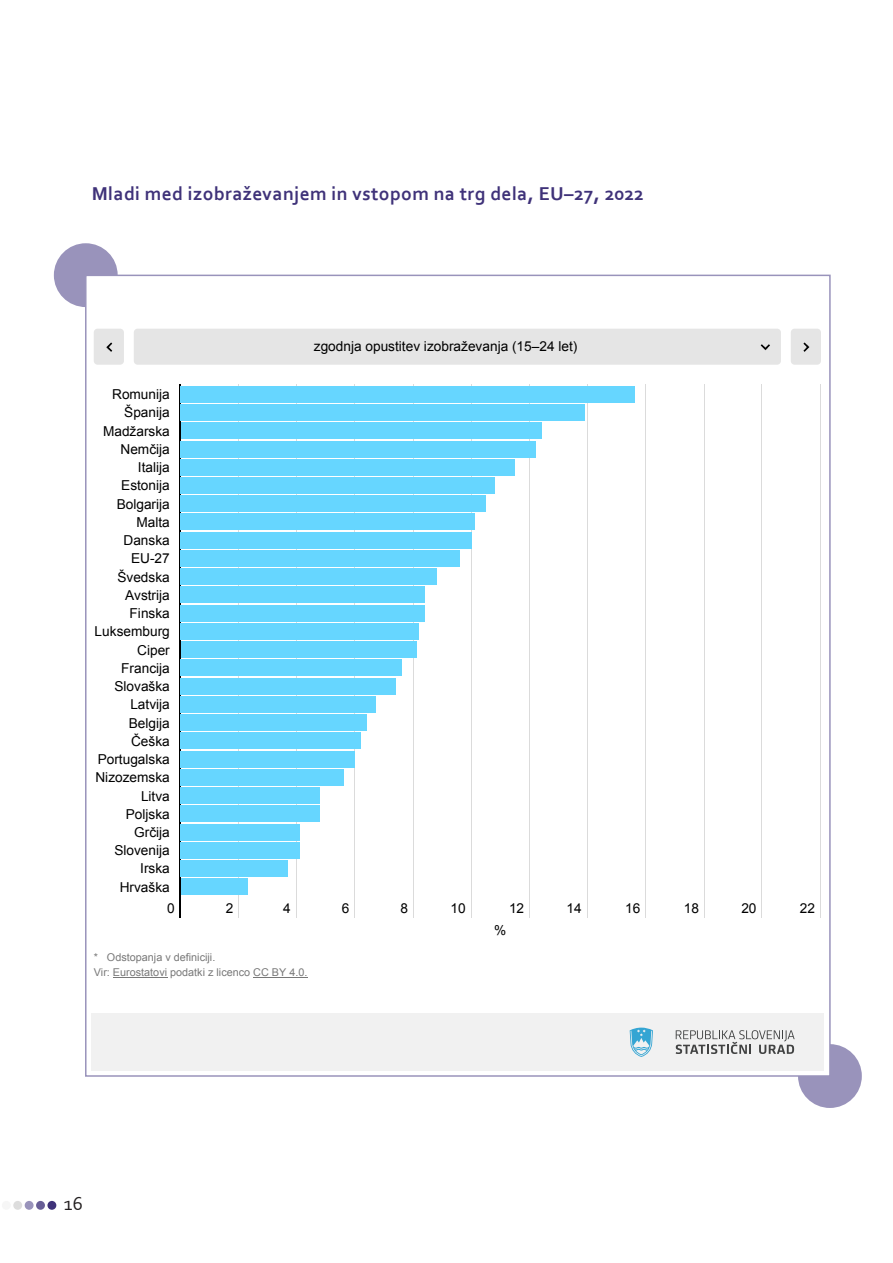
<style>
.page{position:relative;width:893px;height:1263px;background:#fff}
.page>*{position:absolute;margin:0;border:0;box-sizing:border-box;transform-origin:0 0}
.tekst_-_osnovni{font:700 19.5px "Corbel";letter-spacing:.02em;color:#3f3279}
.t1{font:19.5px "Corbel";color:#231f20}
.t2{font:13.65px/18.3px "Arial";color:#000;text-align:right}
.t3{font:10.8px/15.3px "Arial";color:#787878}
</style>
<div class="page">
<div style="left:47px;top:1201px;width:9px;height:9px;background:#3f3279;border-radius:50%"></div>
<div style="left:36px;top:1201px;width:9px;height:9px;background:#685e96;border-radius:50%"></div>
<div style="left:25px;top:1201px;width:9px;height:9px;background:#9993bb;border-radius:50%"></div>
<div style="left:2px;top:1201px;width:9px;height:9px;background:#f6f6f6;border-radius:50%"></div>
<div style="left:13px;top:1201px;width:9px;height:9px;background:#ddd;border-radius:50%"></div>
<div style="left:54px;top:243px;width:64px;height:64px;background:#9993bb;border-radius:50%"></div>
<div style="left:798px;top:1044px;width:64px;height:64px;background:#9993bb;border-radius:50%"></div>
<svg style="left:94px;top:329px;width:30px;height:36px"></svg>
<div style="left:134px;top:329px;width:647px;height:36px;background:#e5e5e5"></div>
<svg style="left:791px;top:329px;width:30px;height:36px"></svg>
<hr style="left:238px;top:384px;width:1px;height:533px;background:#4c4c4c;opacity:.2">
<hr style="left:296px;top:384px;width:1px;height:533px;background:#4c4c4c;opacity:.2">
<hr style="left:354px;top:384px;width:1px;height:533px;background:#4c4c4c;opacity:.2">
<hr style="left:413px;top:384px;width:1px;height:533px;background:#dbdbdb">
<hr style="left:471px;top:384px;width:1px;height:533px;background:#dbdbdb">
<hr style="left:529px;top:384px;width:1px;height:533px;background:#dbdbdb">
<hr style="left:587px;top:384px;width:1px;height:533px;background:#dbdbdb">
<hr style="left:645px;top:384px;width:1px;height:533px;background:#dbdbdb">
<hr style="left:704px;top:384px;width:1px;height:533px;background:#dbdbdb">
<hr style="left:761px;top:384px;width:1px;height:533px;background:#dbdbdb">
<hr style="left:820px;top:384px;width:1px;height:533px;background:#dbdbdb">
<hr style="left:179px;top:384px;width:2px;height:533px;background:#000">
<div style="left:181px;top:386px;width:454px;height:16px;background:#66d6ff"></div>
<div style="left:181px;top:404px;width:404px;height:17px;background:#66d6ff"></div>
<div style="left:181px;top:423px;width:361px;height:16px;background:#66d6ff"></div>
<div style="left:181px;top:441px;width:355px;height:16px;background:#66d6ff"></div>
<div style="left:181px;top:459px;width:334px;height:16px;background:#66d6ff"></div>
<div style="left:181px;top:477px;width:314px;height:17px;background:#66d6ff"></div>
<div style="left:181px;top:495px;width:305px;height:17px;background:#66d6ff"></div>
<div style="left:181px;top:514px;width:294px;height:16px;background:#66d6ff"></div>
<div style="left:181px;top:532px;width:291px;height:16px;background:#66d6ff"></div>
<div style="left:181px;top:550px;width:279px;height:17px;background:#66d6ff"></div>
<div style="left:181px;top:568px;width:256px;height:17px;background:#66d6ff"></div>
<div style="left:181px;top:587px;width:244px;height:16px;background:#66d6ff"></div>
<div style="left:181px;top:605px;width:244px;height:16px;background:#66d6ff"></div>
<div style="left:181px;top:623px;width:238px;height:17px;background:#66d6ff"></div>
<div style="left:181px;top:641px;width:235px;height:17px;background:#66d6ff"></div>
<div style="left:181px;top:660px;width:221px;height:16px;background:#66d6ff"></div>
<div style="left:181px;top:678px;width:215px;height:16px;background:#66d6ff"></div>
<div style="left:181px;top:696px;width:195px;height:16px;background:#66d6ff"></div>
<div style="left:181px;top:714px;width:186px;height:17px;background:#66d6ff"></div>
<div style="left:181px;top:733px;width:180px;height:16px;background:#66d6ff"></div>
<div style="left:181px;top:751px;width:174px;height:16px;background:#66d6ff"></div>
<div style="left:181px;top:769px;width:163px;height:16px;background:#66d6ff"></div>
<div style="left:181px;top:787px;width:139px;height:17px;background:#66d6ff"></div>
<div style="left:181px;top:806px;width:139px;height:16px;background:#66d6ff"></div>
<div style="left:181px;top:824px;width:119px;height:16px;background:#66d6ff"></div>
<div style="left:181px;top:842px;width:119px;height:16px;background:#66d6ff"></div>
<div style="left:181px;top:860px;width:107px;height:17px;background:#66d6ff"></div>
<div style="left:181px;top:878px;width:67px;height:17px;background:#66d6ff"></div>
<hr style="left:113px;top:977px;width:54px;height:1px;background:#787878">
<hr style="left:253px;top:977px;width:54px;height:1px;background:#787878">
<div style="left:92px;top:1013px;width:732px;height:57px;background:#f1f1f1"></div>
<svg style="left:630px;top:1027px;width:23px;height:30px"></svg>
<svg style="left:676px;top:1030px;width:119px;height:24px"></svg>
<div style="left:92px;top:278px;width:729px;height:34px;background:#fff"></div>
<p class="tekst_-_osnovni" style="left:92px;top:182px;width:554px">Mladi med izobraževanjem in vstopom na trg dela, EU–27, 2022</p>
<p class="t2" style="left:314px;top:337px;width:265px">zgodnja opustitev izobraževanja (15–24 let)</p>
<p class="t2" style="left:95px;top:385px;width:77px">Romunija<br>Španija<br>Madžarska<br>Nemčija<br>Italija<br>Estonija<br>Bolgarija<br>Malta<br>Danska<br>EU-27<br>Švedska<br>Avstrija<br>Finska<br>Luksemburg<br>Ciper<br>Francija<br>Slovaška<br>Latvija<br>Belgija<br>Češka<br>Portugalska<br>Nizozemska<br>Litva<br>Poljska<br>Grčija<br>Slovenija<br>Irska<br>Hrvaška</p>
<p class="t2" style="left:167px;top:899px;width:9px">0</p>
<p class="t2" style="left:226px;top:899px;width:9px">2</p>
<p class="t2" style="left:283px;top:899px;width:9px">4</p>
<p class="t2" style="left:342px;top:899px;width:9px">6</p>
<p class="t2" style="left:400px;top:899px;width:9px">8</p>
<p class="t2" style="left:450px;top:899px;width:17px">10</p>
<p class="t2" style="left:509px;top:899px;width:17px">12</p>
<p class="t2" style="left:567px;top:899px;width:17px">14</p>
<p class="t2" style="left:625px;top:899px;width:17px">16</p>
<p class="t2" style="left:684px;top:899px;width:17px">18</p>
<p class="t2" style="left:741px;top:899px;width:17px">20</p>
<p class="t2" style="left:800px;top:899px;width:17px">22</p>
<p class="t2" style="left:494px;top:921px;width:14px">%</p>
<p class="t3" style="left:94px;top:949px;width:215px">* Odstopanja v definiciji.<br>Vir: Eurostatovi podatki z licenco CC BY 4.0.</p>
<h1 class="t1" style="left:64px;top:1191px;width:21px">16</h1>
</div>
